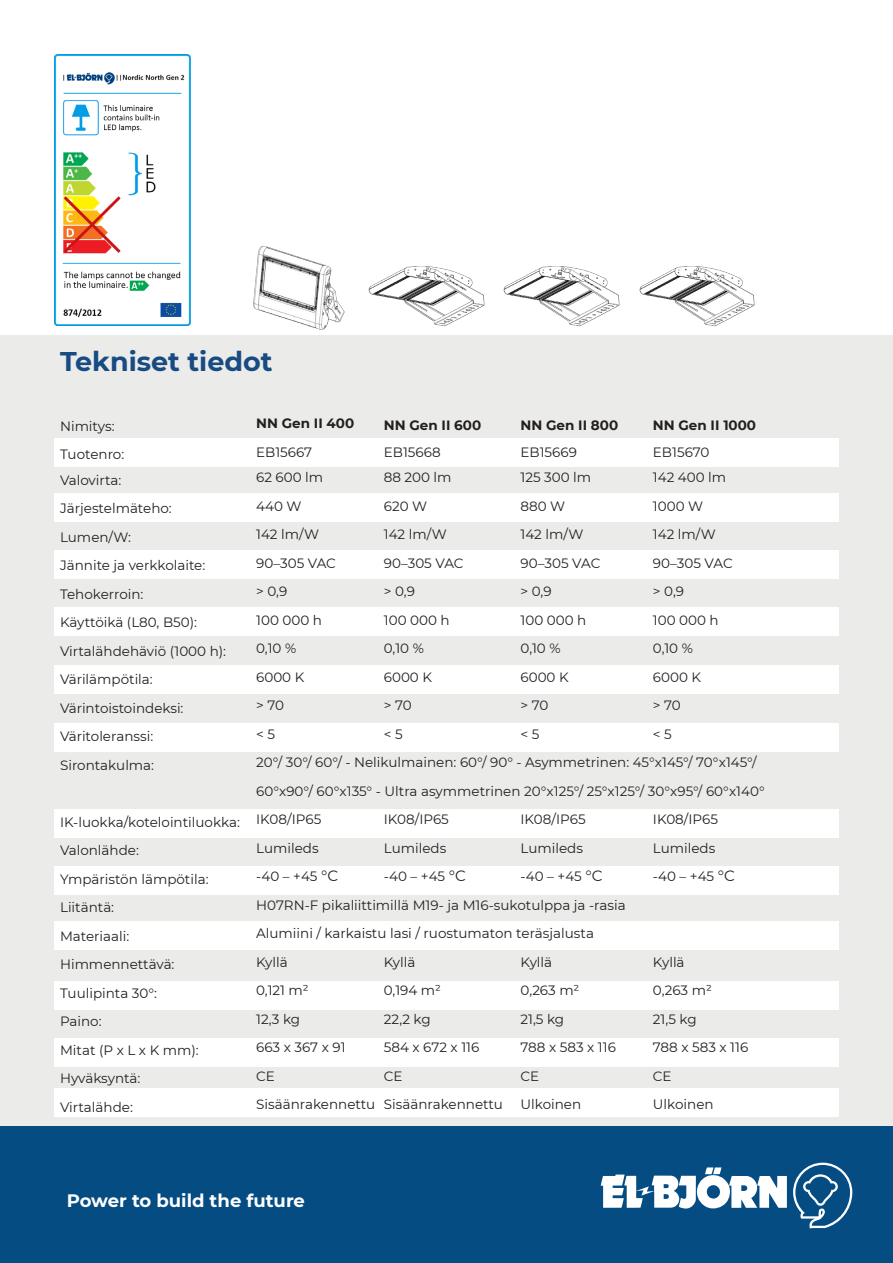
<style>
.page{position:relative;width:893px;height:1263px;background:#fff}
.page>*{position:absolute;margin:0;border:0;box-sizing:border-box;transform-origin:0 0}
.t1{font:700 27px "Montserrat";color:#174b82}
.t2{font:700 18px "Montserrat";color:#fff}
.t3{font:13.5px "Montserrat";color:#231f20}
.t4{font:700 13.5px "Montserrat";color:#231f20}
.t5{font:12px "Myriad Pro";color:#3e3e3f}
.s1{font-size:15px}
</style>
<div class="page">
<div style="left:0;top:1126px;width:893px;height:137px;background:#054c83"></div>
<svg style="left:601px;top:1167px;width:186px;height:42px"></svg>
<svg style="left:793px;top:1163px;width:59px;height:65px"></svg>
<div style="left:0;top:335px;width:893px;height:791px;background:#ebebea"></div>
<div style="left:54px;top:438px;width:785px;height:28px;background:#fff"></div>
<div style="left:54px;top:494px;width:785px;height:28px;background:#fff"></div>
<div style="left:54px;top:550px;width:785px;height:29px;background:#fff"></div>
<div style="left:54px;top:607px;width:785px;height:29px;background:#fff"></div>
<div style="left:54px;top:665px;width:785px;height:29px;background:#fff"></div>
<div style="left:54px;top:866px;width:785px;height:29px;background:#fff"></div>
<div style="left:54px;top:809px;width:785px;height:28px;background:#fff"></div>
<div style="left:54px;top:921px;width:785px;height:29px;background:#fff"></div>
<div style="left:54px;top:981px;width:785px;height:28px;background:#fff"></div>
<div style="left:54px;top:1038px;width:785px;height:28px;background:#fff"></div>
<img style="left:54px;top:54px;width:136px;height:272px">
<img style="left:253px;top:246px;width:92px;height:84px">
<img style="left:503px;top:266px;width:117px;height:61px">
<img style="left:639px;top:266px;width:116px;height:61px">
<img style="left:368px;top:266px;width:117px;height:61px">
<div style="left:54px;top:723px;width:785px;height:29px;background:#fff"></div>
<div style="left:54px;top:1088px;width:785px;height:29px;background:#fff"></div>
<p class="t1" style="left:60px;top:341px;width:214px">Tekniset tiedot</p>
<p class="t3" style="left:60px;top:416px;width:56px">Nimitys:</p>
<p class="t3" style="left:60px;top:445px;width:66px">Tuotenro:</p>
<p class="t3" style="left:60px;top:470px;width:63px">Valovirta:</p>
<p class="t3" style="left:60px;top:499px;width:113px">Järjestelmäteho:</p>
<p class="t3" style="left:60px;top:527px;width:73px">Lumen/W:</p>
<p class="t3" style="left:60px;top:556px;width:147px">Jännite ja verkkolaite:</p>
<p class="t3" style="left:60px;top:584px;width:85px">Tehokerroin:</p>
<p class="t3" style="left:60px;top:613px;width:138px">Käyttöikä (L80, B50):</p>
<p class="t3" style="left:60px;top:641px;width:168px">Virtalähdehäviö (1000 h):</p>
<p class="t3" style="left:60px;top:670px;width:94px">Värilämpötila:</p>
<p class="t3" style="left:60px;top:698px;width:125px">Värintoistoindeksi:</p>
<p class="t3" style="left:60px;top:727px;width:95px">Väritoleranssi:</p>
<p class="t3" style="left:60px;top:755px;width:96px">Sirontakulma:</p>
<p class="t5" style="left:46px;top:476px;width:45px">Smal 30°</p>
<p class="t3" style="left:60px;top:812px;width:181px">IK-luokka/kotelointiluokka:</p>
<p class="t3" style="left:60px;top:841px;width:80px">Valonlähde:</p>
<p class="t3" style="left:60px;top:869px;width:150px">Ympäristön lämpötila:</p>
<p class="t3" style="left:60px;top:898px;width:56px">Liitäntä:</p>
<p class="t3" style="left:60px;top:926px;width:71px">Materiaali:</p>
<p class="t3" style="left:60px;top:955px;width:116px">Himmennettävä:</p>
<p class="t3" style="left:60px;top:983px;width:99px">Tuulipinta 30°:</p>
<p class="t3" style="left:60px;top:1012px;width:43px">Paino:</p>
<p class="t3" style="left:60px;top:1040px;width:140px">Mitat (P x L x K mm):</p>
<p class="t3" style="left:60px;top:1069px;width:82px">Hyväksyntä:</p>
<p class="t3" style="left:60px;top:1097px;width:74px">Virtalähde:</p>
<p class="t4" style="left:256px;top:414px;width:100px">NN Gen II 400</p>
<p class="t3" style="left:256px;top:443px;width:58px">EB15667</p>
<p class="t3" style="left:256px;top:468px;width:69px">62 600 lm</p>
<p class="t3" style="left:256px;top:497px;width:47px">440 W</p>
<p class="t3" style="left:256px;top:525px;width:64px">142 lm/W</p>
<p class="t3" style="left:256px;top:554px;width:81px">90–305 VAC</p>
<p class="t3" style="left:256px;top:582px;width:33px">&gt; 0,9</p>
<p class="t3" style="left:256px;top:611px;width:67px">100 000 h</p>
<p class="t3" style="left:256px;top:639px;width:42px">0,10 %</p>
<p class="t3" style="left:256px;top:668px;width:50px">6000 K</p>
<p class="t3" style="left:256px;top:696px;width:29px">&gt; 70</p>
<p class="t3" style="left:256px;top:725px;width:20px">&lt; 5</p>
<p class="t3" style="left:256px;top:753px;width:502px">20°/ 30°/ 60°/ - Nelikulmainen: 60°/ 90° - Asymmetrinen: 45°x145°/ 70°x145°/</p>
<p class="t3" style="left:256px;top:782px;width:510px">60°x90°/ 60°x135° - Ultra asymmetrinen 20°x125°/ 25°x125°/ 30°x95°/ 60°x140°</p>
<p class="t3" style="left:256px;top:810px;width:67px">IK08/IP65</p>
<p class="t3" style="left:256px;top:839px;width:64px">Lumileds</p>
<p class="t3" style="left:256px;top:867px;width:84px">-40 – +45 <span class="s1">°C</span></p>
<p class="t3" style="left:256px;top:896px;width:371px">H07RN-F pikaliittimillä M19- ja M16-sukotulppa ja -rasia</p>
<p class="t3" style="left:256px;top:924px;width:339px">Alumiini / karkaistu lasi / ruostumaton teräsjalusta</p>
<p class="t3" style="left:256px;top:953px;width:33px">Kyllä</p>
<p class="t3" style="left:256px;top:981px;width:54px">0,121 m²</p>
<p class="t3" style="left:256px;top:1010px;width:45px">12,3 kg</p>
<p class="t3" style="left:256px;top:1038px;width:91px">663 x 367 x 91</p>
<p class="t3" style="left:256px;top:1067px;width:20px">CE</p>
<p class="t3" style="left:256px;top:1095px;width:121px">Sisäänrakennettu</p>
<p class="t4" style="left:384px;top:415px;width:99px">NN Gen II 600</p>
<p class="t3" style="left:384px;top:442px;width:58px">EB15668</p>
<p class="t3" style="left:384px;top:468px;width:69px">88 200 lm</p>
<p class="t3" style="left:384px;top:496px;width:45px">620 W</p>
<p class="t3" style="left:384px;top:525px;width:64px">142 lm/W</p>
<p class="t3" style="left:384px;top:553px;width:81px">90–305 VAC</p>
<p class="t3" style="left:384px;top:582px;width:33px">&gt; 0,9</p>
<p class="t3" style="left:384px;top:610px;width:67px">100 000 h</p>
<p class="t3" style="left:384px;top:639px;width:42px">0,10 %</p>
<p class="t3" style="left:384px;top:667px;width:50px">6000 K</p>
<p class="t3" style="left:384px;top:696px;width:29px">&gt; 70</p>
<p class="t3" style="left:384px;top:724px;width:20px">&lt; 5</p>
<p class="t4" style="left:521px;top:415px;width:99px">NN Gen II 800</p>
<p class="t3" style="left:521px;top:443px;width:58px">EB15669</p>
<p class="t3" style="left:521px;top:468px;width:72px">125 300 lm</p>
<p class="t3" style="left:521px;top:497px;width:46px">880 W</p>
<p class="t3" style="left:521px;top:525px;width:64px">142 lm/W</p>
<p class="t3" style="left:521px;top:554px;width:81px">90–305 VAC</p>
<p class="t3" style="left:521px;top:582px;width:33px">&gt; 0,9</p>
<p class="t3" style="left:521px;top:611px;width:67px">100 000 h</p>
<p class="t3" style="left:521px;top:639px;width:42px">0,10 %</p>
<p class="t3" style="left:521px;top:668px;width:50px">6000 K</p>
<p class="t3" style="left:521px;top:696px;width:29px">&gt; 70</p>
<p class="t3" style="left:521px;top:725px;width:20px">&lt; 5</p>
<p class="t4" style="left:653px;top:415px;width:105px">NN Gen II 1000</p>
<p class="t3" style="left:653px;top:443px;width:58px">EB15670</p>
<p class="t3" style="left:653px;top:468px;width:75px">142 400 lm</p>
<p class="t3" style="left:653px;top:497px;width:52px">1000 W</p>
<p class="t3" style="left:653px;top:525px;width:64px">142 lm/W</p>
<p class="t3" style="left:653px;top:554px;width:81px">90–305 VAC</p>
<p class="t3" style="left:653px;top:582px;width:33px">&gt; 0,9</p>
<p class="t3" style="left:653px;top:611px;width:67px">100 000 h</p>
<p class="t3" style="left:653px;top:639px;width:42px">0,10 %</p>
<p class="t3" style="left:653px;top:668px;width:50px">6000 K</p>
<p class="t3" style="left:653px;top:696px;width:29px">&gt; 70</p>
<p class="t3" style="left:653px;top:725px;width:20px">&lt; 5</p>
<p class="t3" style="left:384px;top:810px;width:67px">IK08/IP65</p>
<p class="t3" style="left:384px;top:838px;width:64px">Lumileds</p>
<p class="t3" style="left:384px;top:867px;width:84px">-40 – +45 <span class="s1">°C</span></p>
<p class="t3" style="left:521px;top:810px;width:67px">IK08/IP65</p>
<p class="t3" style="left:521px;top:839px;width:64px">Lumileds</p>
<p class="t3" style="left:521px;top:867px;width:84px">-40 – +45 <span class="s1">°C</span></p>
<p class="t3" style="left:653px;top:810px;width:67px">IK08/IP65</p>
<p class="t3" style="left:653px;top:839px;width:64px">Lumileds</p>
<p class="t3" style="left:653px;top:867px;width:84px">-40 – +45 <span class="s1">°C</span></p>
<p class="t3" style="left:384px;top:952px;width:33px">Kyllä</p>
<p class="t3" style="left:384px;top:981px;width:59px">0,194 m²</p>
<p class="t3" style="left:384px;top:1009px;width:48px">22,2 kg</p>
<p class="t3" style="left:384px;top:1038px;width:97px">584 x 672 x 116</p>
<p class="t3" style="left:384px;top:1066px;width:20px">CE</p>
<p class="t3" style="left:384px;top:1095px;width:121px">Sisäänrakennettu</p>
<p class="t3" style="left:521px;top:953px;width:33px">Kyllä</p>
<p class="t3" style="left:521px;top:981px;width:60px">0,263 m²</p>
<p class="t3" style="left:521px;top:1010px;width:45px">21,5 kg</p>
<p class="t3" style="left:521px;top:1038px;width:97px">788 x 583 x 116</p>
<p class="t3" style="left:521px;top:1067px;width:20px">CE</p>
<p class="t3" style="left:521px;top:1095px;width:62px">Ulkoinen</p>
<p class="t3" style="left:653px;top:953px;width:33px">Kyllä</p>
<p class="t3" style="left:653px;top:981px;width:60px">0,263 m²</p>
<p class="t3" style="left:653px;top:1010px;width:45px">21,5 kg</p>
<p class="t3" style="left:653px;top:1038px;width:97px">788 x 583 x 116</p>
<p class="t3" style="left:653px;top:1067px;width:20px">CE</p>
<p class="t3" style="left:653px;top:1095px;width:62px">Ulkoinen</p>
<h2 class="t2" style="left:67px;top:1188px;width:240px">Power to build the future</h2>
</div>
